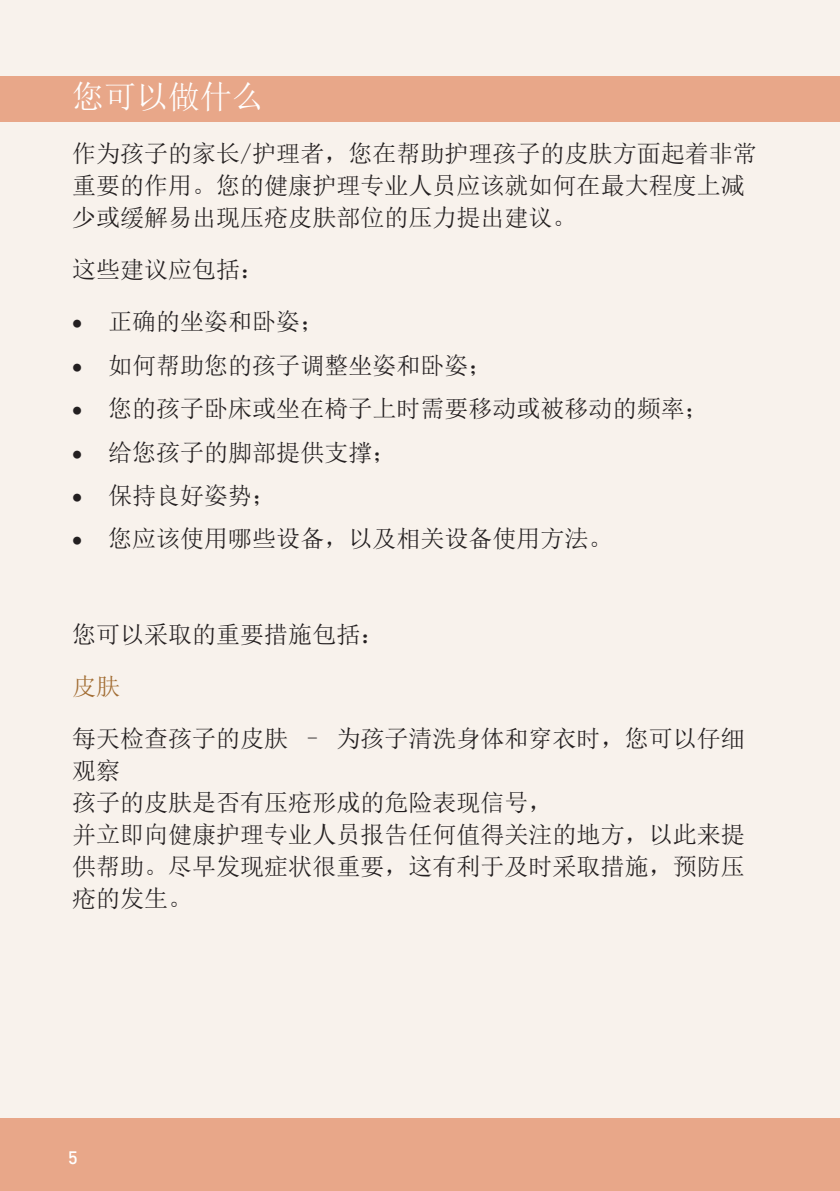
<style>
.page{position:relative;width:840px;height:1191px;background:#fff}
.page>*{position:absolute;margin:0;border:0;box-sizing:border-box;transform-origin:0 0}
.t1{font:32px "Sim Sun";color:#fff}
.List_Paragraph{font:24px/32px "Sim Sun";color:#231f20}
.t2{font:24px "Sim Sun";color:#a26d33}
.t3{font:18px "DIN Medium Alternate";color:#fff}
</style>
<div class="page">
<div style="left:0;top:0;width:839px;height:1191px;background:#f8f2ec"></div>
<div style="left:0;top:1119px;width:839px;height:72px;background:#e8a789"></div>
<div style="left:0;top:76px;width:839px;height:46px;background:#e8a789"></div>
<p class="t1" style="left:72px;top:80px;width:193px">您可以做什么</p>
<p class="List_Paragraph" style="left:72px;top:138px;width:685px">作为孩子的家长/护理者，您在帮助护理孩子的皮肤方面起着非常重要的作用。您的健康护理专业人员应该就如何在最大程度上减少或缓解易出现压疮皮肤部位的压力提出建议。</p>
<p class="List_Paragraph" style="left:72px;top:254px;width:193px">这些建议应包括：</p>
<p class="List_Paragraph" style="left:72px;top:306px;width:253px">• 正确的坐姿和卧姿；</p>
<p class="List_Paragraph" style="left:72px;top:349px;width:421px">• 如何帮助您的孩子调整坐姿和卧姿；</p>
<p class="List_Paragraph" style="left:72px;top:392px;width:637px">• 您的孩子卧床或坐在椅子上时需要移动或被移动的频率；</p>
<p class="List_Paragraph" style="left:72px;top:436px;width:325px">• 给您孩子的脚部提供支撑；</p>
<p class="List_Paragraph" style="left:72px;top:479px;width:205px">• 保持良好姿势；</p>
<p class="List_Paragraph" style="left:72px;top:522px;width:541px">• 您应该使用哪些设备，以及相关设备使用方法。</p>
<p class="List_Paragraph" style="left:72px;top:618px;width:313px">您可以采取的重要措施包括：</p>
<p class="t2" style="left:72px;top:674px;width:49px">皮肤</p>
<p class="List_Paragraph" style="left:72px;top:722px;width:673px">每天检查孩子的皮肤 – 为孩子清洗身体和穿衣时，您可以仔细观察<br>孩子的皮肤是否有压疮形成的危险表现信号，<br>并立即向健康护理专业人员报告任何值得关注的地方，以此来提供帮助。尽早发现症状很重要，这有利于及时采取措施，预防压疮的发生。</p>
<p class="t3" style="left:68px;top:1144px;width:11px">5</p>
</div>
